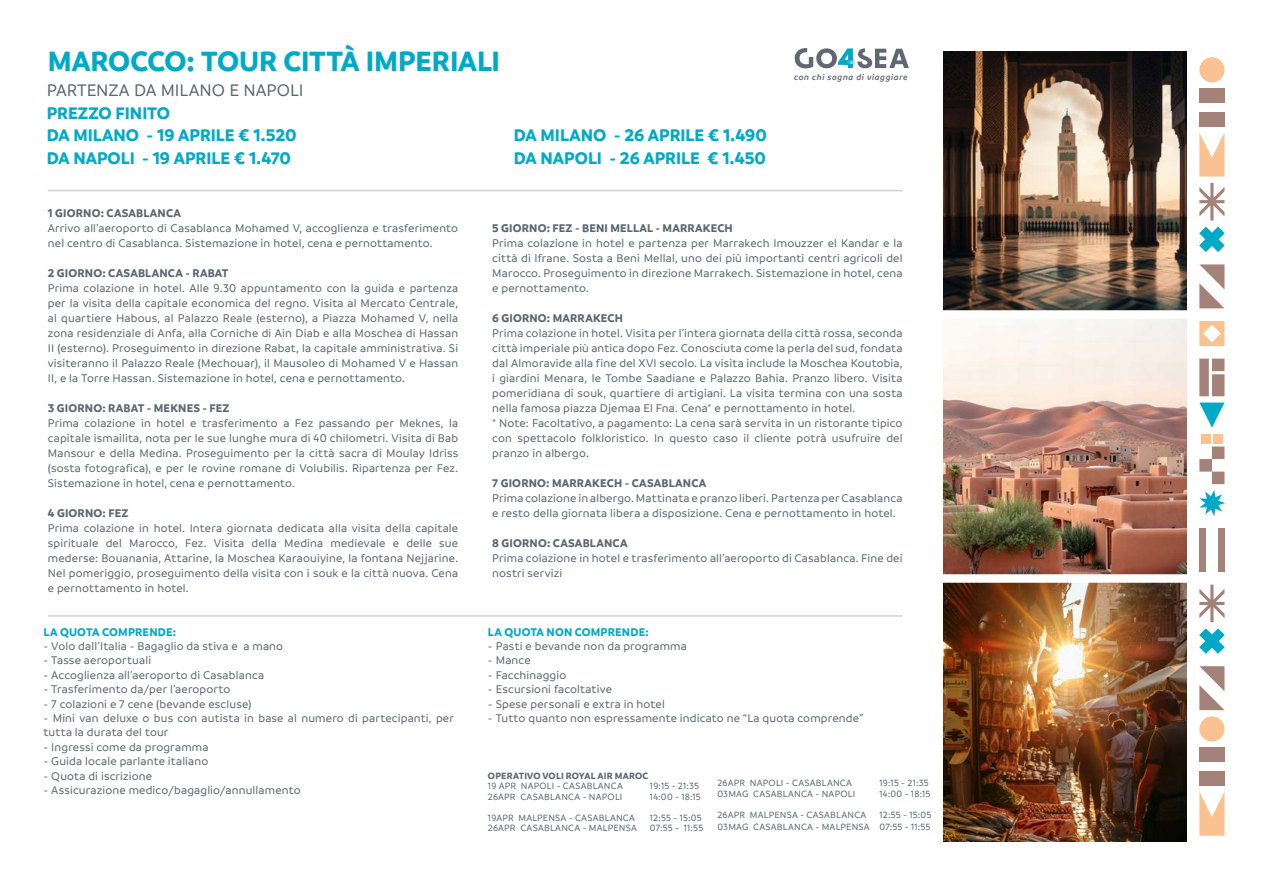
<style>
.page{position:relative;width:1263px;height:893px;background:#fff}
.page>*{position:absolute;margin:0;border:0;box-sizing:border-box;transform-origin:0 0}
.t1{font:700 30px "Branding";letter-spacing:-.005em;color:#00aac6}
.t2{font:700 18px/22.5px "Branding";letter-spacing:-.005em;color:#00aac6}
.t3{font:500 18px "Branding";letter-spacing:-.005em;color:#5c6771}
.t4{font:500 12px/15px "Branding";letter-spacing:.015em;color:#5c6771}
.t5{font:500 12px/14.4px "Branding";letter-spacing:.015em;color:#5d6771}
.t6{font:700 12px "Branding";letter-spacing:.015em;color:#5c6771}
.t7{font:700 12px "Branding";letter-spacing:.015em;color:#00aac6}
.t8{font:500 9.75px/12.1px "Branding";letter-spacing:.02em;color:#5c6771;text-align:right}
.t9{font:700 9.75px "Branding";letter-spacing:.015em;color:#5c6771}
.t10{font:italic 600 9px "Branding";letter-spacing:.065em;color:#616773}
</style>
<div class="page">
<hr style="left:48px;top:190px;width:854px;height:1px;background:#5c6771">
<hr style="left:48px;top:615px;width:854px;height:2px;background:#5c6771">
<img style="left:944px;top:583px;width:242px;height:259px">
<img style="left:944px;top:51px;width:242px;height:523px">
<div style="left:935px;top:310px;width:260px;height:9px;background:#fff"></div>
<svg style="left:795px;top:48px;width:114px;height:20px"></svg>
<svg style="left:844px;top:61px;width:11px;height:4px"></svg>
<svg style="left:1199px;top:628px;width:26px;height:26px"></svg>
<div style="left:1199px;top:716px;width:25px;height:25px;background:#fac290;border-radius:50%"></div>
<div style="left:1199px;top:771px;width:25px;height:14px;background:#a58279"></div>
<div style="left:1199px;top:748px;width:25px;height:14px;background:#a58279"></div>
<svg style="left:1199px;top:666px;width:25px;height:44px"></svg>
<svg style="left:1199px;top:792px;width:25px;height:44px"></svg>
<svg style="left:1199px;top:585px;width:25px;height:37px"></svg>
<svg style="left:1199px;top:446px;width:25px;height:38px"></svg>
<svg style="left:1199px;top:321px;width:25px;height:25px"></svg>
<svg style="left:1199px;top:403px;width:25px;height:25px"></svg>
<svg style="left:1199px;top:359px;width:25px;height:37px"></svg>
<div style="left:1218px;top:528px;width:6px;height:44px;background:#a58279"></div>
<div style="left:1199px;top:528px;width:7px;height:44px;background:#a58279"></div>
<svg style="left:1199px;top:490px;width:26px;height:26px"></svg>
<div style="left:1213px;top:434px;width:10px;height:9px;background:#fac290"></div>
<div style="left:1201px;top:434px;width:9px;height:9px;background:#fac290"></div>
<svg style="left:1199px;top:227px;width:26px;height:25px"></svg>
<div style="left:1199px;top:57px;width:25px;height:25px;background:#fac290;border-radius:50%"></div>
<div style="left:1199px;top:112px;width:25px;height:14px;background:#a58279"></div>
<div style="left:1199px;top:89px;width:25px;height:14px;background:#a58279"></div>
<svg style="left:1199px;top:264px;width:25px;height:44px"></svg>
<svg style="left:1199px;top:133px;width:25px;height:44px"></svg>
<svg style="left:1199px;top:183px;width:25px;height:37px"></svg>
<h1 class="t1" style="left:48px;top:43px;width:454px">MAROCCO: TOUR CITTÀ IMPERIALI</h1>
<h2 class="t3" style="left:47px;top:81px;width:258px">PARTENZA DA MILANO E NAPOLI</h2>
<h2 class="t2" style="left:47px;top:102px;width:251px">PREZZO FINITO<br>DA MILANO - 19 APRILE € 1.520<br>DA NAPOLI - 19 APRILE € 1.470</h2>
<h2 class="t2" style="left:514px;top:124px;width:254px">DA MILANO - 26 APRILE € 1.490<br>DA NAPOLI - 26 APRILE € 1.450</h2>
<p class="t10" style="left:794px;top:73px;width:115px">con chi sogna di viaggiare</p>
<p class="t6" style="left:48px;top:206px;width:135px">1 GIORNO: CASABLANCA</p>
<p class="t4" style="left:48px;top:221px;width:412px">Arrivo all’aeroporto di Casablanca Mohamed V, accoglienza e trasferimento nel centro di Casablanca. Sistemazione in hotel, cena e pernottamento.</p>
<p class="t6" style="left:48px;top:266px;width:182px">2 GIORNO: CASABLANCA - RABAT</p>
<p class="t4" style="left:48px;top:281px;width:412px;text-align:justify">Prima colazione in hotel. Alle 9.30 appuntamento con la guida e partenza per la visita della capitale economica del regno. Visita al Mercato Centrale, al quartiere Habous, al Palazzo Reale (esterno), a Piazza Mohamed V, nella zona residenziale di Anfa, alla Corniche di Ain Diab e alla Moschea di Hassan II (esterno). Proseguimento in direzione Rabat, la capitale amministrativa. Si visiteranno il Palazzo Reale (Mechouar), il Mausoleo di Mohamed V e Hassan II, e la Torre Hassan. Sistemazione in hotel, cena e pernottamento.</p>
<p class="t6" style="left:48px;top:401px;width:183px">3 GIORNO: RABAT - MEKNES - FEZ</p>
<p class="t4" style="left:48px;top:416px;width:412px;text-align:justify">Prima colazione in hotel e trasferimento a Fez passando per Meknes, la capitale ismailita, nota per le sue lunghe mura di 40 chilometri. Visita di Bab Mansour e della Medina. Proseguimento per la città sacra di Moulay Idriss (sosta fotografica), e per le rovine romane di Volubilis. Ripartenza per Fez.<br>Sistemazione in hotel, cena e pernottamento.</p>
<p class="t6" style="left:48px;top:506px;width:82px">4 GIORNO: FEZ</p>
<p class="t4" style="left:48px;top:521px;width:412px;text-align:justify">Prima colazione in hotel. Intera giornata dedicata alla visita della capitale spirituale del Marocco, Fez. Visita della Medina medievale e delle sue mederse: Bouanania, Attarine, la Moschea Karaouiyine, la fontana Nejjarine.<br>Nel pomeriggio, proseguimento della visita con i souk e la città nuova. Cena e pernottamento in hotel.</p>
<p class="t7" style="left:44px;top:625px;width:134px">LA QUOTA COMPRENDE:</p>
<p class="t5" style="left:44px;top:639px;width:241px">- Volo dall’Italia - Bagaglio da stiva e a mano</p>
<p class="t5" style="left:44px;top:653px;width:109px">- Tasse aeroportuali</p>
<p class="t5" style="left:44px;top:668px;width:222px">- Accoglienza all’aeroporto di Casablanca</p>
<p class="t5" style="left:44px;top:682px;width:188px">- Trasferimento da/per l’aeroporto</p>
<p class="t5" style="left:44px;top:696px;width:209px">- 7 colazioni e 7 cene (bevande escluse)</p>
<p class="t5" style="left:44px;top:711px;width:412px">- Mini van deluxe o bus con autista in base al numero di partecipanti, per tutta la durata del tour</p>
<p class="t5" style="left:44px;top:740px;width:166px">- Ingressi come da programma</p>
<p class="t5" style="left:44px;top:754px;width:166px">- Guida locale parlante italiano</p>
<p class="t5" style="left:44px;top:768px;width:110px">- Quota di iscrizione</p>
<p class="t5" style="left:44px;top:783px;width:259px">- Assicurazione medico/bagaglio/annullamento</p>
<p class="t6" style="left:492px;top:221px;width:242px">5 GIORNO: FEZ - BENI MELLAL - MARRAKECH</p>
<p class="t4" style="left:492px;top:236px;width:412px;text-align:justify">Prima colazione in hotel e partenza per Marrakech Imouzzer el Kandar e la città di Ifrane. Sosta a Beni Mellal, uno dei più importanti centri agricoli del Marocco. Proseguimento in direzione Marrakech. Sistemazione in hotel, cena e pernottamento.</p>
<p class="t6" style="left:492px;top:311px;width:132px">6 GIORNO: MARRAKECH</p>
<p class="t4" style="left:492px;top:326px;width:412px">Prima colazione in hotel. Visita per l’intera giornata della città rossa, seconda città imperiale più antica dopo Fez. Conosciuta come la perla del sud, fondata dal Almoravide alla fine del XVI secolo. La visita include la Moschea Koutobia, i giardini Menara, le Tombe Saadiane e Palazzo Bahia. Pranzo libero. Visita pomeridiana di souk, quartiere di artigiani. La visita termina con una sosta nella famosa piazza Djemaa El Fna. Cena* e pernottamento in hotel.<br>* Note: Facoltativo, a pagamento: La cena sarà servita in un ristorante tipico con spettacolo folkloristico. In questo caso il cliente potrà usufruire del pranzo in albergo.</p>
<p class="t6" style="left:492px;top:476px;width:216px">7 GIORNO: MARRAKECH - CASABLANCA</p>
<p class="t4" style="left:492px;top:491px;width:412px">Prima colazione in albergo. Mattinata e pranzo liberi. Partenza per Casablanca e resto della giornata libera a disposizione. Cena e pernottamento in hotel.</p>
<p class="t6" style="left:492px;top:536px;width:137px">8 GIORNO: CASABLANCA</p>
<p class="t4" style="left:492px;top:551px;width:412px">Prima colazione in hotel e trasferimento all’aeroporto di Casablanca. Fine dei nostri servizi</p>
<p class="t7" style="left:488px;top:625px;width:162px">LA QUOTA NON COMPRENDE:</p>
<p class="t5" style="left:488px;top:639px;width:200px">- Pasti e bevande non da programma</p>
<p class="t5" style="left:488px;top:653px;width:44px">- Mance</p>
<p class="t5" style="left:488px;top:668px;width:80px">- Facchinaggio</p>
<p class="t5" style="left:488px;top:682px;width:125px">- Escursioni facoltative</p>
<p class="t5" style="left:488px;top:696px;width:178px">- Spese personali e extra in hotel</p>
<p class="t5" style="left:488px;top:711px;width:377px">- Tutto quanto non espressamente indicato ne “La quota comprende”</p>
<p class="t9" style="left:488px;top:770px;width:162px">OPERATIVO VOLI ROYAL AIR MAROC</p>
<p class="t8" style="left:488px;top:780px;width:136px">19 APR NAPOLI - CASABLANCA</p>
<p class="t8" style="left:650px;top:780px;width:51px">19:15 - 21:35</p>
<p class="t8" style="left:488px;top:791px;width:136px">26APR CASABLANCA - NAPOLI</p>
<p class="t8" style="left:650px;top:791px;width:52px">14:00 - 18:15</p>
<p class="t8" style="left:488px;top:812px;width:149px">19APR MALPENSA - CASABLANCA</p>
<p class="t8" style="left:650px;top:812px;width:53px">12:55 - 15:05</p>
<p class="t8" style="left:488px;top:822px;width:150px">26APR CASABLANCA - MALPENSA</p>
<p class="t8" style="left:650px;top:822px;width:55px">07:55 - 11:55</p>
<p class="t8" style="left:717px;top:777px;width:136px">26APR NAPOLI - CASABLANCA</p>
<p class="t8" style="left:879px;top:777px;width:51px">19:15 - 21:35</p>
<p class="t8" style="left:717px;top:787px;width:139px">03MAG CASABLANCA - NAPOLI</p>
<p class="t8" style="left:879px;top:787px;width:52px">14:00 - 18:15</p>
<p class="t8" style="left:717px;top:808px;width:150px">26APR MALPENSA - CASABLANCA</p>
<p class="t8" style="left:717px;top:808px;width:215px">12:55 - 15:05<br>03MAG CASABLANCA - MALPENSA 07:55 - 11:55</p>
</div>
